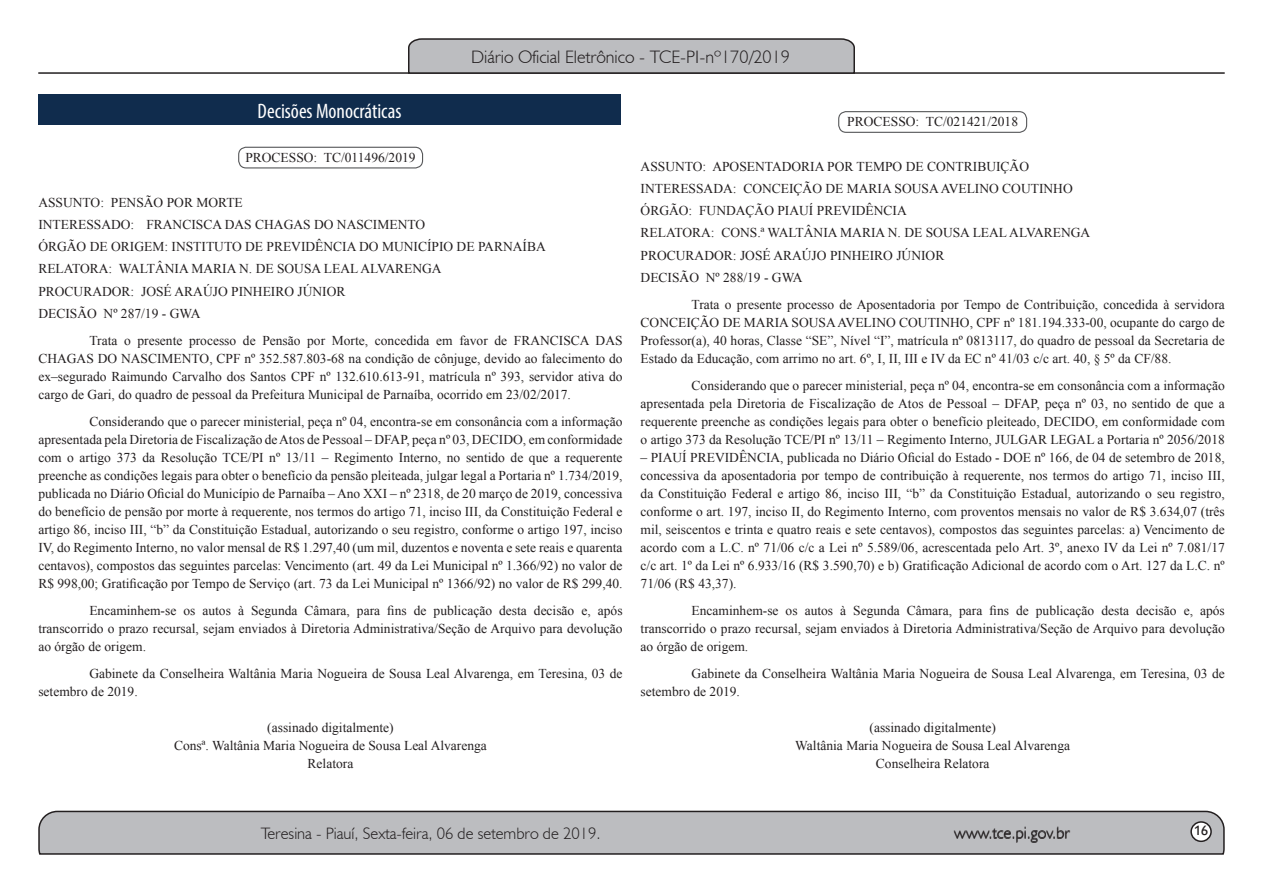
<style>
.page{position:relative;width:1263px;height:893px;background:#fff}
.page>*{position:absolute;margin:0;border:0;box-sizing:border-box;transform-origin:0 0}
.t1{font:condensed 21px "Myriad Pro";color:#fff}
.t2{font:300 18px "Humanist 521 BT";color:#231f20}
.t3{font:300 16.5px "Humanist 521 BT";color:#231f20}
.t4{font:15px "Estrangelo Edessa";color:#231f20}
.parag__12{font:13.5px/18px "Times New Roman";color:#231f20;text-align:justify}
.parag_0{font:13.5px "Times New Roman";color:#231f20}
.assinatura_centraliz{font:13.5px "Times New Roman";color:#231f20}
</style>
<div class="page">
<svg style="left:38px;top:810px;width:1187px;height:45px;background:#b3b3b6"></svg>
<div style="left:1191px;top:822px;width:20px;height:19px;background:#fff;border-radius:50%"></div>
<div style="left:1190px;top:821px;width:22px;height:21px;border:2px solid #231f20;border-radius:50%"></div>
<hr style="left:38px;top:72px;width:1187px;height:2px;background:#231f20">
<svg style="left:407px;top:38px;width:449px;height:36px;background:#aeafb2"></svg>
<div style="left:38px;top:94px;width:583px;height:31px;background:#102c4d"></div>
<div style="left:238px;top:147px;width:185px;height:21px;border:1px solid #57585a;border-radius:8px"></div>
<div style="left:838px;top:111px;width:189px;height:22px;border:1px solid #57585a;border-radius:8px"></div>
<h2 class="t2" style="left:471px;top:46px;width:320px">Diário Oficial Eletrônico - TCE-PI-nº170/2019</h2>
<p class="t1" style="left:258px;top:98px;width:145px">Decisões Monocráticas</p>
<p class="parag_0" style="left:245px;top:149px;width:172px">PROCESSO: TC/011496/2019</p>
<p class="parag_0" style="left:38px;top:193px;width:206px">ASSUNTO: PENSÃO POR MORTE</p>
<p class="parag_0" style="left:38px;top:215px;width:388px">INTERESSADO: FRANCISCA DAS CHAGAS DO NASCIMENTO</p>
<p class="parag_0" style="left:38px;top:238px;width:509px">ÓRGÃO DE ORIGEM: INSTITUTO DE PREVIDÊNCIA DO MUNICÍPIO DE PARNAÍBA</p>
<p class="parag_0" style="left:38px;top:260px;width:405px">RELATORA: WALTÂNIA MARIA N. DE SOUSA LEAL ALVARENGA</p>
<p class="parag_0" style="left:38px;top:282px;width:309px">PROCURADOR: JOSÉ ARAÚJO PINHEIRO JÚNIOR</p>
<p class="parag_0" style="left:38px;top:304px;width:164px">DECISÃO Nº 287/19 - GWA</p>
<p class="parag__12" style="left:38px;top:331px;width:586px;text-indent:51px">Trata o presente processo de Pensão por Morte, concedida em favor de FRANCISCA DAS CHAGAS DO NASCIMENTO, CPF nº 352.587.803-68 na condição de cônjuge, devido ao falecimento do ex–segurado Raimundo Carvalho dos Santos CPF nº 132.610.613-91, matrícula nº 393, servidor ativa do cargo de Gari, do quadro de pessoal da Prefeitura Municipal de Parnaíba, ocorrido em 23/02/2017.</p>
<p class="parag__12" style="left:38px;top:412px;width:586px;text-indent:51px">Considerando que o parecer ministerial, peça nº 04, encontra-se em consonância com a informação apresentada pela Diretoria de Fiscalização de Atos de Pessoal – DFAP, peça nº 03, DECIDO, em conformidade com o artigo 373 da Resolução TCE/PI nº 13/11 – Regimento Interno, no sentido de que a requerente preenche as condições legais para obter o benefício da pensão pleiteada, julgar legal a Portaria nº 1.734/2019, publicada no Diário Oficial do Município de Parnaíba – Ano XXI – nº 2318, de 20 março de 2019, concessiva do benefício de pensão por morte à requerente, nos termos do artigo 71, inciso III, da Constituição Federal e artigo 86, inciso III, “b” da Constituição Estadual, autorizando o seu registro, conforme o artigo 197, inciso IV, do Regimento Interno, no valor mensal de R$ 1.297,40 (um mil, duzentos e noventa e sete reais e quarenta centavos), compostos das seguintes parcelas: Vencimento (art. 49 da Lei Municipal nº 1.366/92) no valor de R$ 998,00; Gratificação por Tempo de Serviço (art. 73 da Lei Municipal nº 1366/92) no valor de R$ 299,40.</p>
<p class="parag__12" style="left:38px;top:601px;width:586px;text-indent:51px">Encaminhem-se os autos à Segunda Câmara, para fins de publicação desta decisão e, após transcorrido o prazo recursal, sejam enviados à Diretoria Administrativa/Seção de Arquivo para devolução ao órgão de origem.</p>
<p class="parag__12" style="left:38px;top:664px;width:586px;text-indent:51px">Gabinete da Conselheira Waltânia Maria Nogueira de Sousa Leal Alvarenga, em Teresina, 03 de setembro de 2019.</p>
<p class="assinatura_centraliz" style="left:267px;top:718px;width:128px">(assinado digitalmente)</p>
<p class="assinatura_centraliz" style="left:174px;top:736px;width:314px">Consª. Waltânia Maria Nogueira de Sousa Leal Alvarenga</p>
<p class="assinatura_centraliz" style="left:308px;top:754px;width:47px">Relatora</p>
<p class="parag_0" style="left:847px;top:113px;width:172px">PROCESSO: TC/021421/2018</p>
<p class="parag_0" style="left:641px;top:157px;width:390px">ASSUNTO: APOSENTADORIA POR TEMPO DE CONTRIBUIÇÃO</p>
<p class="parag_0" style="left:641px;top:179px;width:434px">INTERESSADA: CONCEIÇÃO DE MARIA SOUSA AVELINO COUTINHO</p>
<p class="parag_0" style="left:641px;top:202px;width:268px">ÓRGÃO: FUNDAÇÃO PIAUÍ PREVIDÊNCIA</p>
<p class="parag_0" style="left:641px;top:224px;width:451px">RELATORA: CONS.ª WALTÂNIA MARIA N. DE SOUSA LEAL ALVARENGA</p>
<p class="parag_0" style="left:641px;top:246px;width:305px">PROCURADOR: JOSÉ ARAÚJO PINHEIRO JÚNIOR</p>
<p class="parag_0" style="left:641px;top:268px;width:164px">DECISÃO Nº 288/19 - GWA</p>
<p class="parag__12" style="left:641px;top:295px;width:586px;text-indent:51px">Trata o presente processo de Aposentadoria por Tempo de Contribuição, concedida à servidora CONCEIÇÃO DE MARIA SOUSA AVELINO COUTINHO, CPF nº 181.194.333-00, ocupante do cargo de Professor(a), 40 horas, Classe “SE”, Nível “I”, matrícula nº 0813117, do quadro de pessoal da Secretaria de Estado da Educação, com arrimo no art. 6º, I, II, III e IV da EC nº 41/03 c/c art. 40, § 5º da CF/88.</p>
<p class="parag__12" style="left:641px;top:376px;width:586px;text-indent:51px">Considerando que o parecer ministerial, peça nº 04, encontra-se em consonância com a informação apresentada pela Diretoria de Fiscalização de Atos de Pessoal – DFAP, peça nº 03, no sentido de que a requerente preenche as condições legais para obter o benefício pleiteado, DECIDO, em conformidade com o artigo 373 da Resolução TCE/PI nº 13/11 – Regimento Interno, JULGAR LEGAL a Portaria nº 2056/2018</p>
<p class="parag__12" style="left:641px;top:448px;width:586px">– PIAUÍ PREVIDÊNCIA, publicada no Diário Oficial do Estado - DOE nº 166, de 04 de setembro de 2018, concessiva da aposentadoria por tempo de contribuição à requerente, nos termos do artigo 71, inciso III, da Constituição Federal e artigo 86, inciso III, “b” da Constituição Estadual, autorizando o seu registro, conforme o art. 197, inciso II, do Regimento Interno, com proventos mensais no valor de R$ 3.634,07 (três mil, seiscentos e trinta e quatro reais e sete centavos), compostos das seguintes parcelas: a) Vencimento de acordo com a L.C. nº 71/06 c/c a Lei nº 5.589/06, acrescentada pelo Art. 3º, anexo IV da Lei nº 7.081/17 c/c art. 1º da Lei nº 6.933/16 (R$ 3.590,70) e b) Gratificação Adicional de acordo com o Art. 127 da L.C. nº 71/06 (R$ 43,37).</p>
<p class="parag__12" style="left:641px;top:601px;width:586px;text-indent:51px">Encaminhem-se os autos à Segunda Câmara, para fins de publicação desta decisão e, após transcorrido o prazo recursal, sejam enviados à Diretoria Administrativa/Seção de Arquivo para devolução ao órgão de origem.</p>
<p class="parag__12" style="left:641px;top:664px;width:586px;text-indent:51px">Gabinete da Conselheira Waltânia Maria Nogueira de Sousa Leal Alvarenga, em Teresina, 03 de setembro de 2019.</p>
<p class="assinatura_centraliz" style="left:869px;top:718px;width:128px">(assinado digitalmente)</p>
<p class="assinatura_centraliz" style="left:795px;top:736px;width:276px">Waltânia Maria Nogueira de Sousa Leal Alvarenga</p>
<p class="assinatura_centraliz" style="left:876px;top:754px;width:115px">Conselheira Relatora</p>
<p class="t3" style="left:261px;top:823px;width:341px">Teresina - Piauí, Sexta-feira, 06 de setembro de 2019.</p>
<p class="t3" style="left:954px;top:822px;width:117px">www.tce.pi.gov.br</p>
<p class="t4" style="left:1194px;top:823px;width:16px">16</p>
</div>
